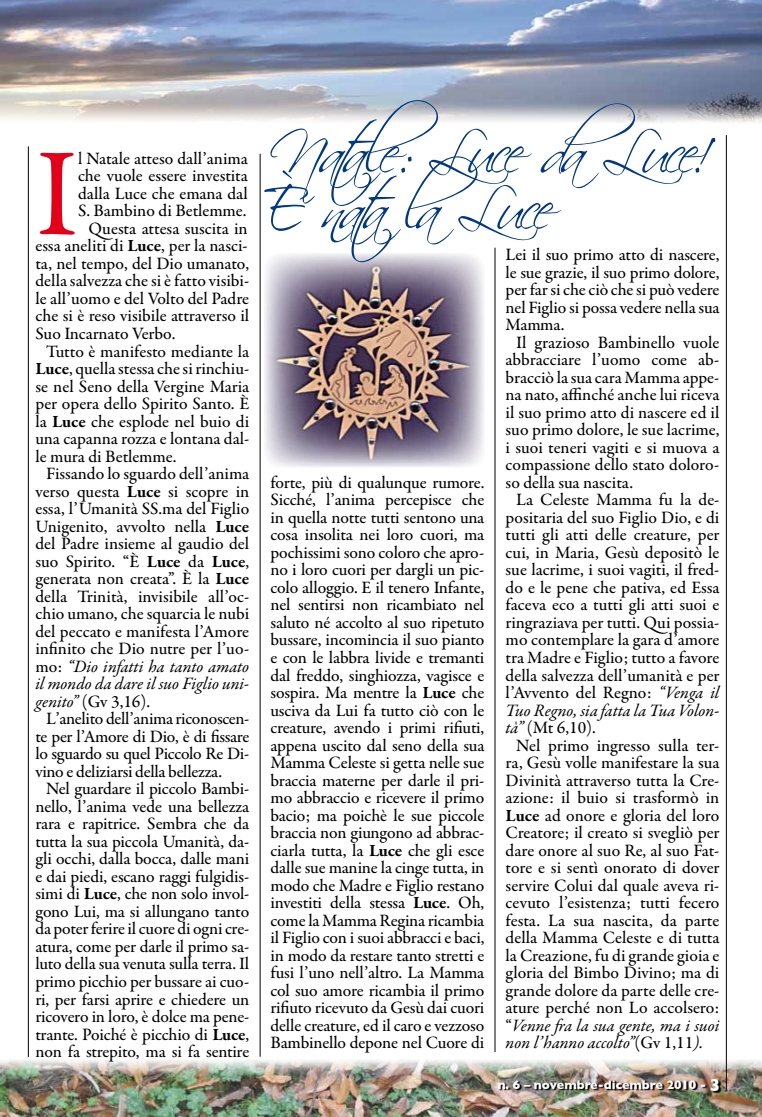
<style>
.page{position:relative;width:762px;height:1117px;background:#fff}
.page>*{position:absolute;margin:0;border:0;box-sizing:border-box;transform-origin:0 0}
.t1{font:125.5px "Garamond Premr Pro";color:#e2001a}
.t2{font:60px/56.2px "Scriptina";letter-spacing:-.14em;color:#003882}
.t3{font:500 17.5px/17.5px "Garamond Premr Pro";letter-spacing:-.005em;color:#000;text-align:justify}
.t4{font:italic 17.5px "Garamond Premr Pro";letter-spacing:-.005em;color:#000}
.t5{font:700 12.5px "Gill Sans";color:#fff}
.s1{font-weight:400}
.s2{font-weight:700}
.s3{font-weight:500;font-style:normal}
.s4{font-weight:400;font-style:italic}
.s5{font-size:17.5px}
</style>
<div class="page">
<img style="left:0;top:1058px;width:762px;height:58px">
<img style="left:0;top:0;width:762px;height:122px">
<img style="left:499px;top:1079px;width:223px;height:14px">
<hr style="left:726px;top:135px;width:1px;height:955px;background:#000">
<hr style="left:28px;top:146px;width:1px;height:910px;background:#000">
<hr style="left:260px;top:154px;width:1px;height:902px;background:#000">
<hr style="left:495px;top:247px;width:1px;height:804px;background:#000">
<img style="left:264px;top:253px;width:220px;height:214px">
<h1 class="t1" style="left:35px;top:119px;width:44px">I</h1>
<p class="t3" style="left:78px;top:150px;width:171px"><span class="s1">l</span> Natale atteso dall’anima</p>
<p class="t3" style="left:78px;top:167px;width:171px">che vuole essere investita</p>
<p class="t3" style="left:78px;top:185px;width:171px">dalla Luce che emana dal</p>
<p class="t3" style="left:78px;top:202px;width:170px">S. Bambino di Betlemme.</p>
<p class="t3" style="left:89px;top:220px;width:161px">Questa attesa suscita in</p>
<p class="t3" style="left:35px;top:237px;width:214px">essa aneliti di <span class="s2">Luce</span>, per la nasci-</p>
<p class="t3" style="left:35px;top:255px;width:215px">ta, nel tempo, del Dio umanato,</p>
<p class="t3" style="left:35px;top:272px;width:215px">della salvezza che si è fatto visibi-</p>
<p class="t3" style="left:35px;top:290px;width:215px">le all’uomo e del Volto del Padre</p>
<p class="t3" style="left:35px;top:307px;width:215px">che si è reso visibile attraverso il</p>
<p class="t3" style="left:35px;top:325px;width:141px">Suo Incarnato Verbo.</p>
<p class="t3" style="left:46px;top:342px;width:205px">Tutto è manifesto mediante la</p>
<p class="t3" style="left:35px;top:360px;width:215px"><span class="s2">Luce</span>, quella stessa che si rinchiu-</p>
<p class="t3" style="left:35px;top:377px;width:215px">se nel Seno della Vergine Maria</p>
<p class="t3" style="left:35px;top:395px;width:215px">per opera dello Spirito Santo. È</p>
<p class="t3" style="left:35px;top:412px;width:215px">la <span class="s2">Luce</span> che esplode nel buio di</p>
<p class="t3" style="left:35px;top:430px;width:215px">una capanna rozza e lontana dal-</p>
<p class="t3" style="left:35px;top:447px;width:142px">le mura di Betlemme.</p>
<p class="t3" style="left:46px;top:465px;width:205px">Fissando lo sguardo dell’anima</p>
<p class="t3" style="left:35px;top:482px;width:215px">verso questa <span class="s2">Luce</span> si scopre in</p>
<p class="t3" style="left:35px;top:500px;width:215px">essa, l’Umanità SS.ma del Figlio</p>
<p class="t3" style="left:35px;top:517px;width:215px">Unigenito, avvolto nella <span class="s2">Luce</span></p>
<p class="t3" style="left:35px;top:535px;width:215px">del Padre insieme al gaudio del</p>
<p class="t3" style="left:35px;top:552px;width:215px">suo Spirito. “È <span class="s2">Luce</span> da <span class="s2">Luce</span>,</p>
<p class="t3" style="left:35px;top:570px;width:215px">generata non creata”. È la <span class="s2">Luce</span></p>
<p class="t3" style="left:35px;top:587px;width:215px">della Trinità, invisibile all’oc-</p>
<p class="t3" style="left:35px;top:605px;width:215px">chio umano, che squarcia le nubi</p>
<p class="t3" style="left:35px;top:622px;width:215px">del peccato e manifesta l’Amore</p>
<p class="t3" style="left:35px;top:640px;width:215px">infinito che Dio nutre per l’uo-</p>
<p class="t4" style="left:35px;top:655px;width:215px"><span class="s3">mo:</span> “Dio infatti ha tanto amato</p>
<p class="t4" style="left:35px;top:672px;width:215px">il mondo da dare il suo Figlio uni-</p>
<p class="t3" style="left:35px;top:692px;width:116px"><span class="s4">genito”</span> (Gv 3,16).</p>
<p class="t3" style="left:46px;top:710px;width:205px">L’anelito dell’anima riconoscen-</p>
<p class="t3" style="left:35px;top:727px;width:215px">te per l’Amore di Dio, è di fissare</p>
<p class="t3" style="left:35px;top:745px;width:215px">lo sguardo su quel Piccolo Re Di-</p>
<p class="t3" style="left:35px;top:762px;width:188px">vino e deliziarsi della bellezza.</p>
<p class="t3" style="left:46px;top:780px;width:205px">Nel guardare il piccolo Bambi-</p>
<p class="t3" style="left:35px;top:797px;width:215px">nello, l’anima vede una bellezza</p>
<p class="t3" style="left:35px;top:815px;width:215px">rara e rapitrice. Sembra che da</p>
<p class="t3" style="left:35px;top:832px;width:215px">tutta la sua piccola Umanità, da-</p>
<p class="t3" style="left:35px;top:850px;width:215px">gli occhi, dalla bocca, dalle mani</p>
<p class="t3" style="left:35px;top:867px;width:215px">e dai piedi, escano raggi fulgidis-</p>
<p class="t3" style="left:35px;top:885px;width:215px">simi di <span class="s2">Luce</span>, che non solo invol-</p>
<p class="t3" style="left:35px;top:902px;width:215px">gono Lui, ma si allungano tanto</p>
<p class="t3" style="left:35px;top:920px;width:215px">da poter ferire il cuore di ogni cre-</p>
<p class="t3" style="left:35px;top:937px;width:215px">atura, come per darle il primo sa-</p>
<p class="t3" style="left:35px;top:955px;width:215px">luto della sua venuta sulla terra. Il</p>
<p class="t3" style="left:35px;top:972px;width:215px">primo picchio per bussare ai cuo-</p>
<p class="t3" style="left:35px;top:990px;width:215px">ri, per farsi aprire e chiedere un</p>
<p class="t3" style="left:35px;top:1007px;width:215px">ricovero in loro, è dolce ma pene-</p>
<p class="t3" style="left:35px;top:1025px;width:215px">trante. Poiché è picchio di <span class="s2">Luce</span>,</p>
<p class="t3" style="left:35px;top:1042px;width:215px">non fa strepito, ma si fa sentire</p>
<h2 class="t2" style="left:269px;top:124px;width:440px">Natale: Luce da Luce!<br>È nata la Luce</h2>
<p class="t3" style="left:506px;top:246px;width:215px">Lei il suo primo atto di nascere, le sue grazie, il suo primo dolore, per far si che ciò che si può vedere nel Figlio si possa vedere nella sua Mamma.</p>
<p class="t3" style="left:506px;top:334px;width:215px;text-indent:11px">Il grazioso Bambinello vuole abbracciare l’uomo come ab&shy;bracciò la sua cara Mamma appe&shy;na nato, affinché anche lui riceva il suo primo atto di nascere ed il suo primo dolore, le sue lacrime, i suoi teneri vagiti e si muova a compassione dello stato doloro&shy;so della sua nascita.</p>
<p class="t3" style="left:506px;top:491px;width:215px;text-indent:11px">La Celeste Mamma fu la de&shy;positaria del suo Figlio Dio, e di tutti gli atti delle creature, per cui, in Maria, Gesù depositò le sue lacrime, i suoi vagiti, il fred&shy;do e le pene che pativa, ed Essa faceva eco a tutti gli atti suoi e ringraziava per tutti. Qui possia&shy;mo contemplare la gara d’amore tra Madre e Figlio; tutto a favore della salvezza dell’umanità e per l’Avvento del Regno: <span class="s4">“Venga il Tuo Regno, sia fatta la Tua Volon&shy;tà”</span> (Mt 6,10).</p>
<p class="t3" style="left:506px;top:736px;width:215px;text-indent:11px">Nel primo ingresso sulla ter&shy;ra, Gesù volle manifestare la sua Divinità attraverso tutta la Cre&shy;azione: il buio si trasformò in <span class="s2">Luce</span> ad onore e gloria del loro Creatore; il creato si svegliò per dare onore al suo Re, al suo Fat&shy;tore e si sentì onorato di dover servire Colui dal quale aveva ri&shy;cevuto l’esistenza; tutti fecero festa. La sua nascita, da parte della Mamma Celeste e di tutta la Creazione, fu di grande gioia e gloria del Bimbo Divino; ma di grande dolore da parte delle cre&shy;ature perché non Lo accolsero: “<span class="s4">Venne fra la sua gente, ma i suoi non l’hanno accolto”</span>(Gv 1,11<span class="s4">).</span></p>
<p class="t3" style="left:270px;top:474px;width:215px">forte, più di qualunque rumore.<br>Sicché, l’anima percepisce che in quella notte tutti sentono una cosa insolita nei loro cuori, ma pochissimi sono coloro che apro&shy;no i loro cuori per dargli un pic&shy;colo alloggio. E il tenero Infante, nel sentirsi non ricambiato nel saluto né accolto al suo ripetuto bussare, incomincia il suo pianto e con le labbra livide e tremanti dal freddo, singhiozza, vagisce e sospira. Ma mentre la <span class="s2">Luce</span> che usciva da Lui fa tutto ciò con le creature, avendo i primi rifiuti, appena uscito dal seno della sua Mamma Celeste si getta nelle sue braccia materne per darle il pri&shy;mo abbraccio e ricevere il primo bacio; ma poichè le sue piccole braccia non giungono ad abbrac&shy;ciarla tutta, la <span class="s2">Luce</span> che gli esce dalle sue manine la cinge tutta, in modo che Madre e Figlio restano investiti della stessa <span class="s2">Luce</span>. Oh, come la Mamma Regina ricambia il Figlio con i suoi abbracci e baci, in modo da restare tanto stretti e fusi l’uno nell’altro. La Mamma col suo amore ricambia il primo rifiuto ricevuto da Gesù dai cuori delle creature, ed il caro e vezzoso Bambinello depone nel Cuore di</p>
<p class="t5" style="left:498px;top:1076px;width:224px">n. 6 – novembre-dicembre 2010 - <span class="s5">3</span></p>
</div>
